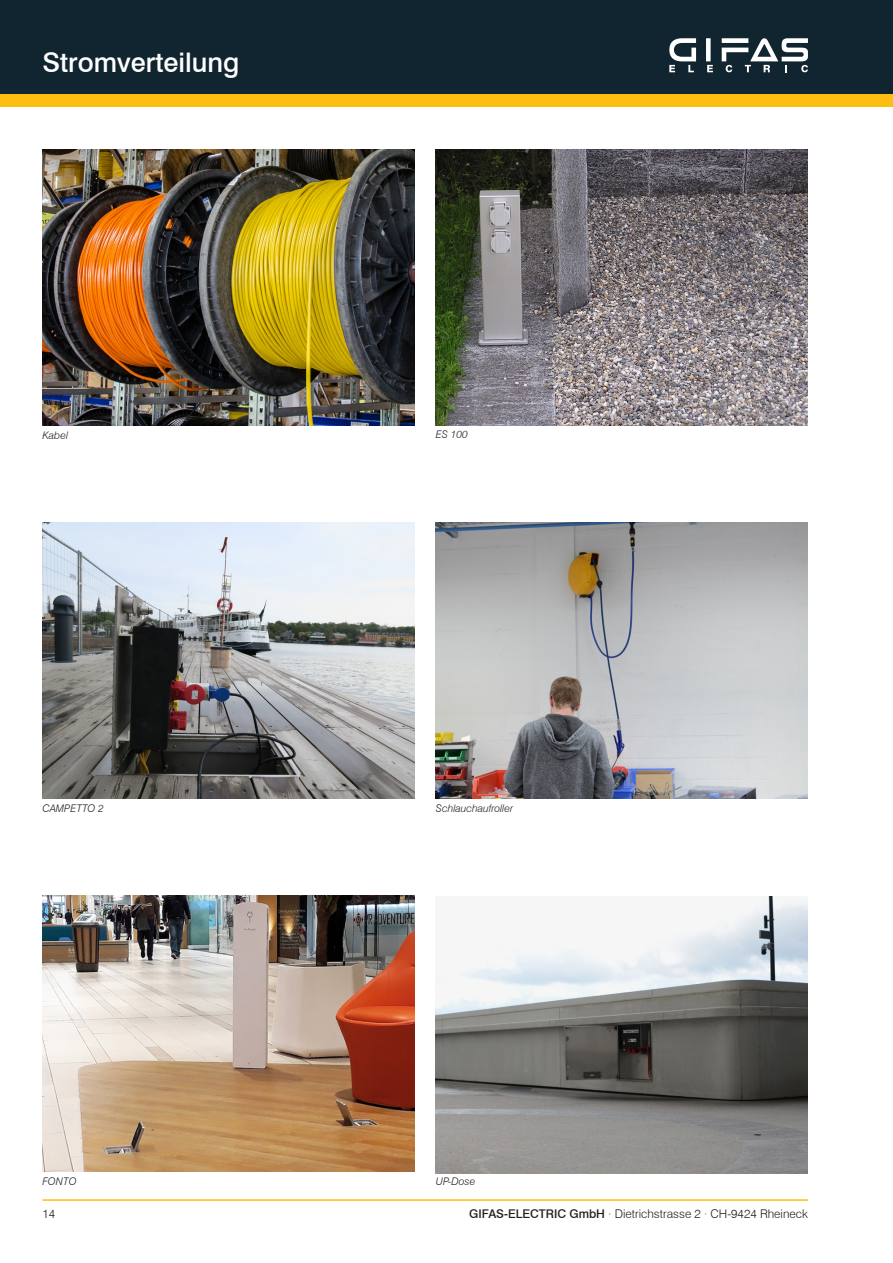
<style>
.page{position:relative;width:893px;height:1263px;background:#fff}
.page>*{position:absolute;margin:0;border:0;box-sizing:border-box;transform-origin:0 0}
.Haupttitel_links{font:500 27px "Swiss 721 BT";color:#fff}
.t1{font:300 12px "Swiss 721 BT";color:#231f20}
.Fliesstext_9{font:italic 300 10.5px "Swiss 721 BT";color:#231f20}
.Tabelle_Titel{font:italic 300 10.5px "Swiss 721 BT";color:#231f20}
.s1{font-weight:500}
</style>
<div class="page">
<div style="left:0;top:89px;width:893px;height:17px;background:#fdbe12"></div>
<div style="left:0;top:0;width:893px;height:94px;background:#112530"></div>
<hr style="left:43px;top:1199px;width:765px;height:2px;background:#fdbe12">
<div style="left:706px;top:38px;width:5px;height:23px;background:#fff"></div>
<svg style="left:669px;top:38px;width:27px;height:34px"></svg>
<svg style="left:707px;top:65px;width:6px;height:7px"></svg>
<svg style="left:722px;top:38px;width:86px;height:34px"></svg>
<img style="left:436px;top:897px;width:372px;height:276px">
<img style="left:436px;top:522px;width:372px;height:277px">
<img style="left:43px;top:895px;width:372px;height:276px">
<img style="left:43px;top:522px;width:372px;height:277px">
<img style="left:43px;top:149px;width:372px;height:277px">
<img style="left:436px;top:149px;width:372px;height:277px">
<p class="Haupttitel_links" style="left:43px;top:46px;width:198px">Stromverteilung</p>
<p class="Tabelle_Titel" style="left:43px;top:428px;width:27px">Kabel</p>
<p class="Fliesstext_9" style="left:436px;top:428px;width:33px">ES 100</p>
<p class="Tabelle_Titel" style="left:43px;top:801px;width:63px">CAMPETTO 2</p>
<p class="Tabelle_Titel" style="left:43px;top:1174px;width:36px">FONTO</p>
<p class="Fliesstext_9" style="left:436px;top:802px;width:79px">Schlauchaufroller</p>
<p class="Fliesstext_9" style="left:436px;top:1175px;width:41px">UP-Dose</p>
<p class="t1" style="left:43px;top:1207px;width:14px">14</p>
<p class="t1" style="left:469px;top:1207px;width:340px"><span class="s1">GIFAS-ELECTRIC GmbH</span> · Dietrichstrasse 2 · CH-9424 Rheineck</p>
</div>
